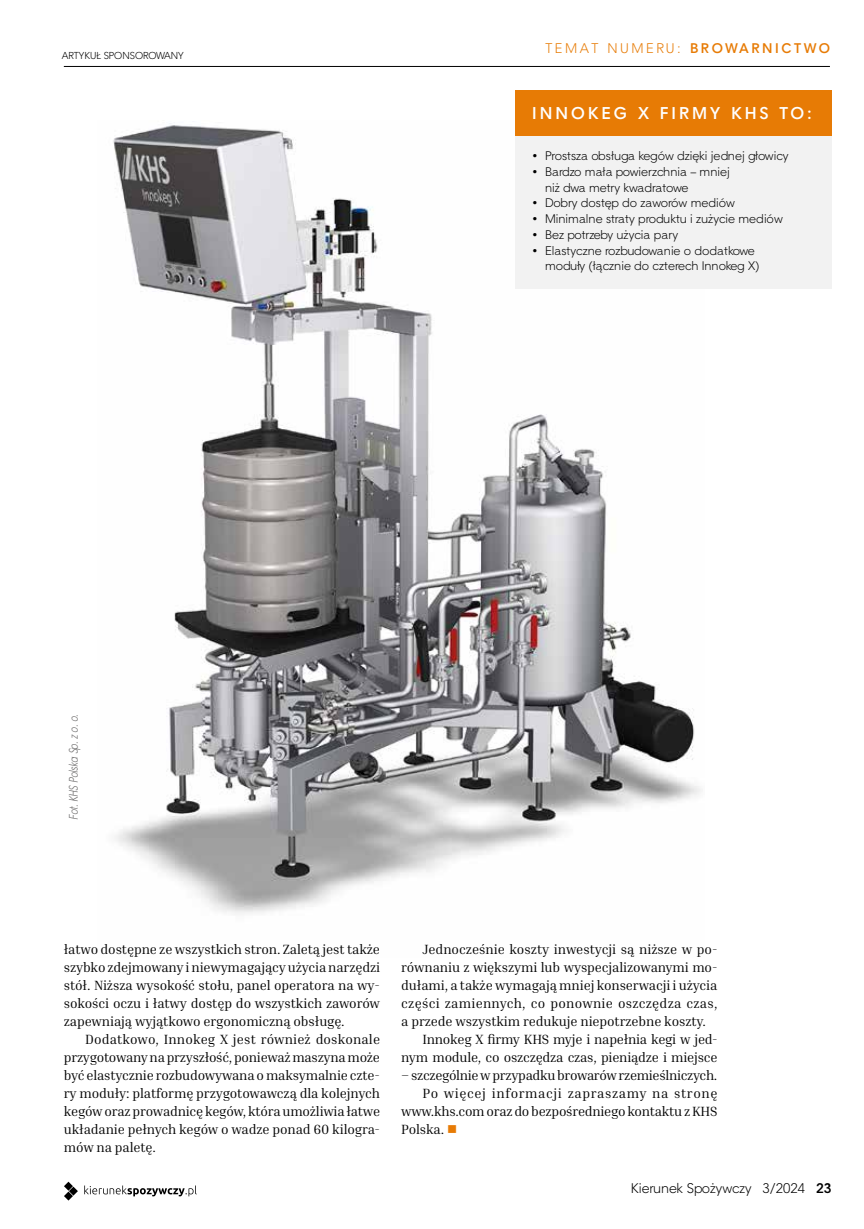
<style>
.page{position:relative;width:864px;height:1229px;background:#fff}
.page>*{position:absolute;margin:0;border:0;box-sizing:border-box;transform-origin:0 0}
.t1{font:700 16.5px "Straight EFN";letter-spacing:.18em;color:#fff}
.t2{font:13.5px/18px "Inria Serif";letter-spacing:-.01em;color:#000;text-align:justify}
.t3{font:13.5px "Inria Serif";letter-spacing:.015em;color:#000}
.t4{font:13.5px "Inria Serif";letter-spacing:.04em;color:#000}
.t5{font:13.5px "Straight EFN";color:#000}
.t6{font:13.5px "Straight EFN";letter-spacing:.19em;color:#e77b05}
.t7{font:12px/15.8px "Straight EFN";color:#000}
.t8{font:italic 12px "Straight Cnd EFN";color:#706f6f}
.t9{font:9.75px "Straight EFN";color:#000}
.s1{font-weight:700}
.s2{color:#e77b05}
</style>
<div class="page">
<img style="left:113px;top:121px;width:591px;height:793px">
<hr style="left:64px;top:66px;width:765px;height:1px;background:#000">
<div style="left:515px;top:90px;width:316px;height:198px;background:#f2f2f2"></div>
<div style="left:515px;top:90px;width:316px;height:46px;background:#e77b05"></div>
<svg style="left:84px;top:1185px;width:113px;height:11px"></svg>
<svg style="left:64px;top:1182px;width:14px;height:18px"></svg>
<p class="t9" style="left:62px;top:49px;width:123px">ARTYKUŁ SPONSOROWANY</p>
<p class="t6" style="left:545px;top:41px;width:286px">TEMAT NUMERU: <span class="s1">BROWARNICTWO</span></p>
<p class="t1" style="left:532px;top:104px;width:281px">INNOKEG X FIRMY KHS TO:</p>
<p class="t7" style="left:532px;top:148px;width:258px">• Prostsza obsługa kegów dzięki jednej głowicy</p>
<p class="t7" style="left:544px;top:164px;width:186px;text-indent:-13px">• Bardzo mała powierzchnia – mniej niż dwa metry kwadratowe</p>
<p class="t7" style="left:532px;top:195px;width:204px">• Dobry dostęp do zaworów mediów</p>
<p class="t7" style="left:532px;top:211px;width:252px">• Minimalne straty produktu i zużycie mediów</p>
<p class="t7" style="left:532px;top:227px;width:147px">• Bez potrzeby użycia pary</p>
<p class="t7" style="left:544px;top:242px;width:216px;text-indent:-13px">• Elastyczne rozbudowanie o dodatkowe moduły (łącznie do czterech Innokeg X)</p>
<p class="t8" style="left:67px;top:820px;width:107px;rotate:-90deg">Fot. KHS Polska Sp. z o. o.</p>
<p class="t2" style="left:64px;top:940px;width:318px">łatwo dostępne ze wszystkich stron. Zaletą jest także szybko zdejmowany i niewymagający użycia narzędzi stół. Niższa wysokość stołu, panel operatora na wy&shy;sokości oczu i łatwy dostęp do wszystkich zaworów zapewniają wyjątkowo ergonomiczną obsługę.</p>
<p class="t2" style="left:64px;top:1030px;width:318px;text-indent:21px">Dodatkowo, Innokeg X jest również doskonale przygotowany na przyszłość, ponieważ maszyna może być elastycznie rozbudowywana o maksymalnie czte&shy;ry moduły: platformę przygotowawczą dla kolejnych kegów oraz prowadnicę kegów, która umożliwia łatwe układanie pełnych kegów o wadze ponad 60 kilogra&shy;mów na paletę.</p>
<p class="t2" style="left:422px;top:940px;width:296px">Jednocześnie koszty inwestycji są niższe w po-</p>
<p class="t2" style="left:401px;top:958px;width:317px">równaniu z większymi lub wyspecjalizowanymi mo-</p>
<p class="t2" style="left:401px;top:976px;width:317px">dułami, a także wymagają mniej konserwacji i użycia</p>
<p class="t3" style="left:401px;top:995px;width:317px">części zamiennych, co ponownie oszczędza czas,</p>
<p class="t2" style="left:401px;top:1012px;width:306px">a przede wszystkim redukuje niepotrzebne koszty.</p>
<p class="t2" style="left:422px;top:1030px;width:296px">Innokeg X firmy KHS myje i napełnia kegi w jed-</p>
<p class="t2" style="left:401px;top:1048px;width:318px">nym module, co oszczędza czas, pieniądze i miejsce</p>
<p class="t2" style="left:401px;top:1066px;width:317px">– szczególnie w przypadku browarów rzemieślniczych.</p>
<p class="t4" style="left:422px;top:1085px;width:296px">Po więcej informacji zapraszamy na stronę</p>
<p class="t2" style="left:401px;top:1102px;width:317px">www.khs.com oraz do bezpośredniego kontaktu z KHS</p>
<p class="t2" style="left:401px;top:1120px;width:57px">Polska. <span class="s2">■</span></p>
<p class="t5" style="left:630px;top:1180px;width:202px">Kierunek Spożywczy 3/2024 <span class="s1">23</span></p>
</div>
